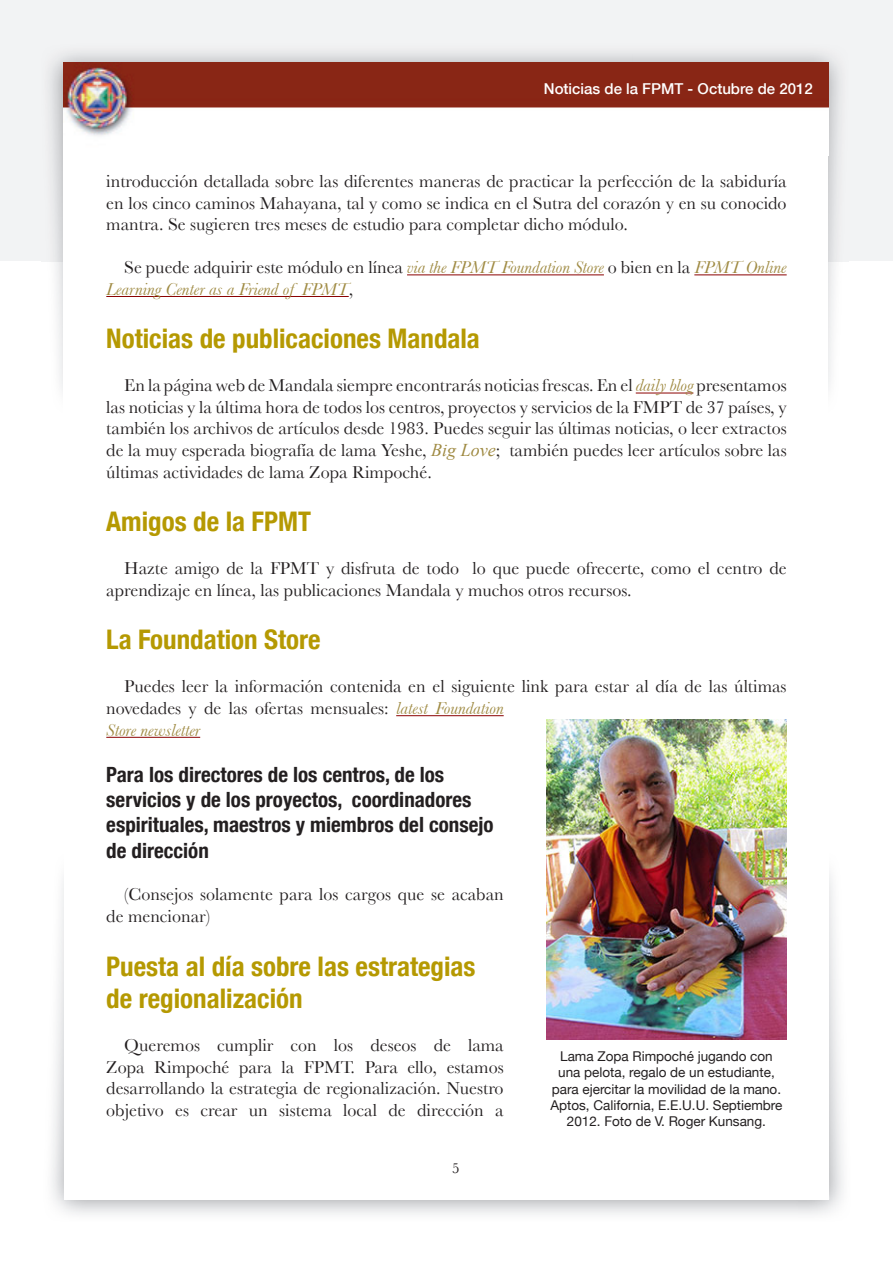
<style>
.page{position:relative;width:893px;height:1263px;background:#fff}
.page>*{position:absolute;margin:0;border:0;box-sizing:border-box;transform-origin:0 0}
.Text_title_sub1{font:700 condensed 27px/32.4px "Helvetica Neue";color:#b59902}
.Text_title_sub2{font:700 condensed 21px/25.2px "Helvetica Neue";color:#231f20}
.t1{font:18px/21.6px "Baskerville";color:#231f20;text-align:justify}
.t2{font:italic 18px/21.6px "Baskerville";color:#9f8a42}
.t3{font:500 15px "Helvetica Neue";color:#fff}
.t4{font:15px "Baskerville";color:#231f20}
.Foto_pie{font:13.5px/16.2px "Helvetica Neue";color:#231f20;text-align:center}
.s1{font-style:normal;color:#231f20}
.s2{font-style:italic;color:#9f8a42}
.s3{font-family:"Times New Roman";font-style:italic;color:#9f8a42}
</style>
<div class="page">
<div style="left:0;top:0;width:893px;height:261px;background:#f2f3f4"></div>
<img style="left:41px;top:53px;width:807px;height:338px">
<div style="left:63px;top:64px;width:765px;height:418px;background:#fff"></div>
<img style="left:63px;top:62px;width:765px;height:74px">
<hr style="left:407px;top:274px;width:197px;height:1px;background:#8b0202">
<hr style="left:694px;top:274px;width:93px;height:1px;background:#8b0202">
<hr style="left:106px;top:296px;width:243px;height:1px;background:#8b0202">
<hr style="left:636px;top:393px;width:57px;height:1px;background:#8b0202">
<hr style="left:396px;top:715px;width:108px;height:1px;background:#8b0202">
<hr style="left:106px;top:737px;width:94px;height:1px;background:#8b0202">
<img style="left:546px;top:719px;width:241px;height:321px">
<p class="t3" style="left:544px;top:80px;width:270px">Noticias de la FPMT - Octubre de 2012</p>
<p class="t1" style="left:106px;top:170px;width:682px">introducción detallada sobre las diferentes maneras de practicar la perfección de la sabiduría en los cinco caminos Mahayana, tal y como se indica en el Sutra del corazón y en su conocido mantra. Se sugieren tres meses de estudio para completar dicho módulo.</p>
<p class="t2" style="left:106px;top:256px;width:682px;text-indent:18px"><span class="s1">Se puede adquirir este módulo en línea</span> via the FPMT Foundation Store <span class="s1">o bien en la</span> FPMT Online<br>Learning Center as a Friend of FPMT<span class="s1">,</span></p>
<p class="Text_title_sub1" style="left:106px;top:322px;width:375px">Noticias de publicaciones Mandala</p>
<p class="t1" style="left:106px;top:374px;width:682px;text-indent:18px">En la página web de Mandala siempre encontrarás noticias frescas. En el <span class="s2">daily blog</span> presentamos las noticias y la última hora de todos los centros, proyectos y servicios de la FMPT de 37 países, y también los archivos de artículos desde 1983. Puedes seguir las últimas noticias, o leer extractos de la muy esperada biografía de lama Yeshe, <span class="s3">Big Love</span>; también puedes leer artículos sobre las últimas actividades de lama Zopa Rimpoché.</p>
<p class="Text_title_sub1" style="left:106px;top:505px;width:206px">Amigos de la FPMT</p>
<p class="t1" style="left:106px;top:557px;width:682px;text-indent:18px">Hazte amigo de la FPMT y disfruta de todo lo que puede ofrecerte, como el centro de aprendizaje en línea, las publicaciones Mandala y muchos otros recursos.</p>
<p class="Text_title_sub1" style="left:106px;top:623px;width:216px">La Foundation Store</p>
<p class="t1" style="left:106px;top:675px;width:682px;text-align:left;text-indent:18px">Puedes leer la información contenida en el siguiente link para estar al día de las últimas novedades y de las ofertas mensuales: <span class="s2">latest Foundation<br>Store newsletter</span></p>
<p class="Text_title_sub2" style="left:106px;top:762px;width:389px">Para los directores de los centros, de los servicios y de los proyectos, coordinadores espirituales, maestros y miembros del consejo de dirección</p>
<p class="t1" style="left:106px;top:884px;width:399px;text-indent:18px">(Consejos solamente para los cargos que se acaban de mencionar)</p>
<p class="Text_title_sub1" style="left:106px;top:949px;width:371px">Puesta al día sobre las estrategias de regionalización</p>
<p class="t1" style="left:106px;top:1034px;width:399px;text-indent:18px">Queremos cumplir con los deseos de lama Zopa Rimpoché para la FPMT. Para ello, estamos desarrollando la estrategia de regionalización. Nuestro objetivo es crear un sistema local de dirección a</p>
<p class="Foto_pie" style="left:550px;top:1048px;width:234px">Lama Zopa Rimpoché jugando con una pelota, regalo de un estudiante, para ejercitar la movilidad de la mano.<br>Aptos, California, E. E. U. U. Septiembre 2012. Foto de V. Roger Kunsang.</p>
<p class="t4" style="left:452px;top:1160px;width:9px">5</p>
</div>
